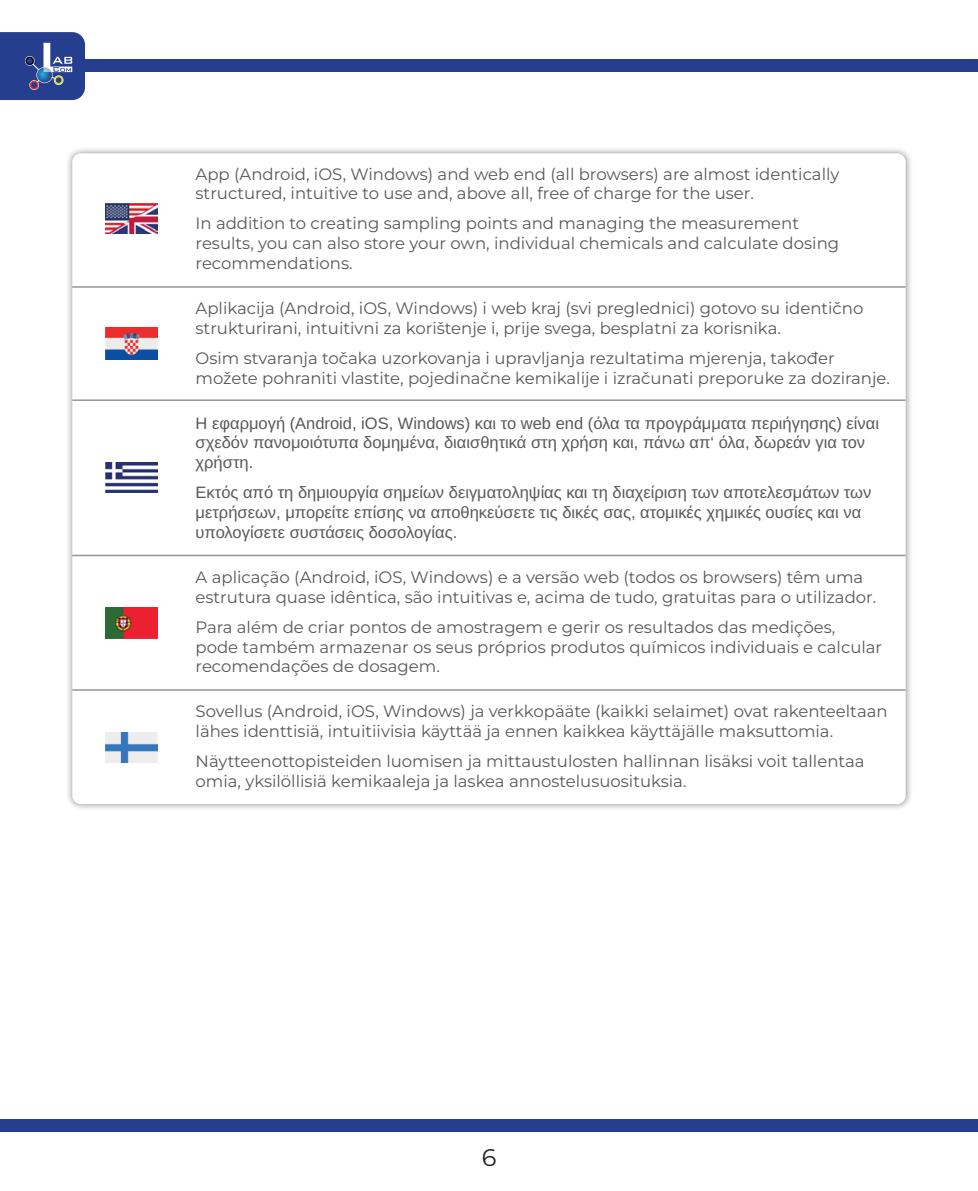
<style>
.page{position:relative;width:978px;height:1191px;background:#fff}
.page>*{position:absolute;margin:0;border:0;box-sizing:border-box;transform-origin:0 0}
.t1{font:24px "Montserrat";color:#231f20}
.t2{font:16.5px/19.8px "Montserrat";color:#57585a}
.t3{font:16.5px/19.8px "Arimo";color:#57585a}
</style>
<div class="page">
<div style="left:0;top:60px;width:978px;height:12px;background:#253f8e"></div>
<div style="left:0;top:1119px;width:978px;height:12px;background:#253f8e"></div>
<svg style="left:0;top:32px;width:85px;height:68px;background:#395196"></svg>
<div style="left:66px;top:147px;width:846px;height:664px;background:#231f20;opacity:.5"></div>
<div style="left:72px;top:153px;width:834px;height:651px;background:#fff;border-radius:9px"></div>
<img style="left:106px;top:204px;width:52px;height:30px">
<img style="left:106px;top:328px;width:52px;height:31px">
<img style="left:106px;top:607px;width:52px;height:31px">
<img style="left:106px;top:732px;width:52px;height:30px">
<img style="left:106px;top:463px;width:52px;height:30px">
<hr style="left:72px;top:286px;width:834px;height:2px;background:#939598">
<hr style="left:72px;top:399px;width:834px;height:2px;background:#939598">
<hr style="left:72px;top:555px;width:834px;height:1px;background:#939598">
<hr style="left:72px;top:689px;width:834px;height:1px;background:#939598">
<p class="t2" style="left:196px;top:163px;width:645px">App (Android, iOS, Windows) and web end (all browsers) are almost identically structured, intuitive to use and, above all, free of charge for the user.</p>
<p class="t2" style="left:196px;top:213px;width:645px">In addition to creating sampling points and managing the measurement results, you can also store your own, individual chemicals and calculate dosing recommendations.</p>
<p class="t2" style="left:196px;top:298px;width:669px">Aplikacija (Android, iOS, Windows) i web kraj (svi preglednici) gotovo su identično strukturirani, intuitivni za korištenje i, prije svega, besplatni za korisnika.</p>
<p class="t2" style="left:196px;top:347px;width:696px">Osim stvaranja točaka uzorkovanja i upravljanja rezultatima mjerenja, također možete pohraniti vlastite, pojedinačne kemikalije i izračunati preporuke za doziranje.</p>
<p class="t3" style="left:196px;top:413px;width:685px">Η εφαρμογή (Android, iOS, Windows) και το web end (όλα τα προγράμματα περιήγησης) είναι σχεδόν πανομοιότυπα δομημένα, διαισθητικά στη χρήση και, πάνω απ‘ όλα, δωρεάν για τον χρήστη.</p>
<p class="t3" style="left:196px;top:483px;width:677px">Εκτός από τη δημιουργία σημείων δειγματοληψίας και τη διαχείριση των αποτελεσμάτων των μετρήσεων, μπορείτε επίσης να αποθηκεύσετε τις δικές σας, ατομικές χημικές ουσίες και να υπολογίσετε συστάσεις δοσολογίας.</p>
<p class="t2" style="left:196px;top:566px;width:682px">A aplicação (Android, iOS, Windows) e a versão web (todos os browsers) têm uma estrutura quase idêntica, são intuitivas e, acima de tudo, gratuitas para o utilizador.</p>
<p class="t2" style="left:196px;top:616px;width:688px">Para além de criar pontos de amostragem e gerir os resultados das medições,<br>pode também armazenar os seus próprios produtos químicos individuais e calcular recomendações de dosagem.</p>
<p class="t2" style="left:196px;top:701px;width:693px">Sovellus (Android, iOS, Windows) ja verkkopääte (kaikki selaimet) ovat rakenteeltaan lähes identtisiä, intuitiivisia käyttää ja ennen kaikkea käyttäjälle maksuttomia.</p>
<p class="t2" style="left:196px;top:751px;width:671px">Näytteenottopisteiden luomisen ja mittaustulosten hallinnan lisäksi voit tallentaa omia, yksilöllisiä kemikaaleja ja laskea annostelusuosituksia.</p>
<h1 class="t1" style="left:482px;top:1140px;width:16px">6</h1>
</div>
